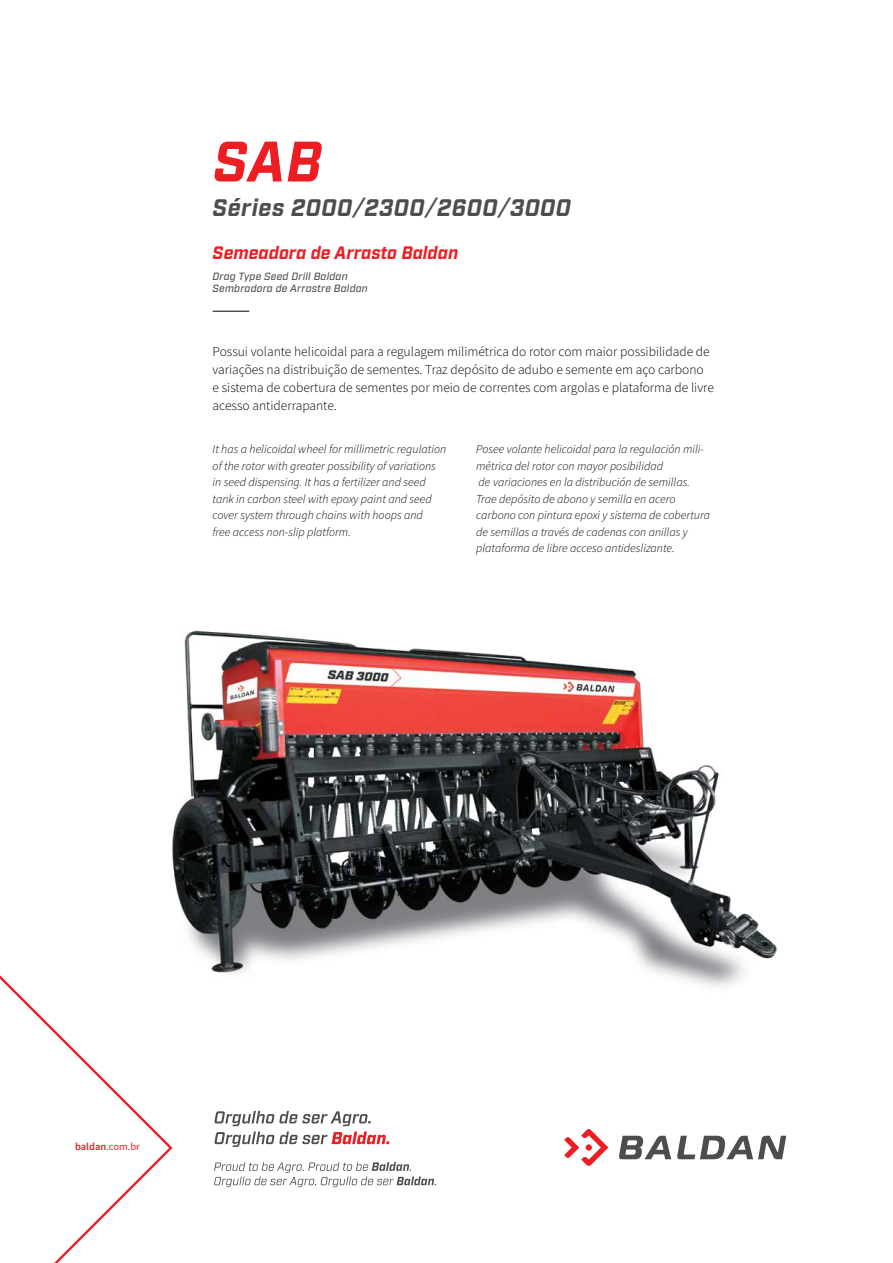
<style>
.page{position:relative;width:893px;height:1263px;background:#fff}
.page>*{position:absolute;margin:0;border:0;box-sizing:border-box;transform-origin:0 0}
.t1{font:italic 700 57px "Industry";color:#ed1d24}
.t2{font:italic 700 24px "Industry";letter-spacing:.02em;color:#4d4d4f}
.t3{font:italic 700 18px "Industry";color:#ed1d24}
.t4{font:300 13.5px/18px "Source Sans Pro";color:#000}
.t5{font:italic 300 12px/16.5px "Source Sans Pro";color:#000}
.t6{font:italic 500 10.5px/12.6px "Industry";letter-spacing:.02em;color:#4d4d4f}
.t7{font:10.5px "Source Sans Pro";color:#ed1d24}
.s1{font-weight:500}
.s2{font-weight:600}
</style>
<div class="page">
<svg style="left:564px;top:1129px;width:44px;height:37px"></svg>
<svg style="left:619px;top:1136px;width:167px;height:23px"></svg>
<svg style="left:0;top:975px;width:173px;height:288px"></svg>
<svg style="left:214px;top:1111px;width:175px;height:36px"></svg>
<svg style="left:214px;top:1162px;width:222px;height:25px"></svg>
<hr style="left:213px;top:311px;width:36px;height:1px;background:#000">
<img style="left:136px;top:630px;width:641px;height:371px">
<h1 class="t1" style="left:213px;top:128px;width:110px">SAB</h1>
<h2 class="t2" style="left:213px;top:193px;width:360px">Séries 2000<span class="s1">/</span>2300<span class="s1">/</span>2600<span class="s1">/</span>3000</h2>
<h3 class="t3" style="left:213px;top:242px;width:247px">Semeadora de Arrasto Baldan</h3>
<p class="t6" style="left:213px;top:270px;width:157px">Drag Type Seed Drill Baldan<br>Sembradora de Arrastre Baldan</p>
<p class="t4" style="left:213px;top:342px;width:503px">Possui volante helicoidal para a regulagem milimétrica do rotor com maior possibilidade de variações na distribuição de sementes. Traz depósito de adubo e semente em aço carbono<br>e sistema de cobertura de sementes por meio de correntes com argolas e plataforma de livre acesso antiderrapante.</p>
<p class="t5" style="left:213px;top:441px;width:235px">It has a helicoidal wheel for millimetric regulation of the rotor with greater possibility of variations in seed dispensing. It has a fertilizer and seed tank in carbon steel with epoxy paint and seed cover system through chains with hoops and<br>free access non-slip platform.</p>
<p class="t5" style="left:476px;top:441px;width:235px">Posee volante helicoidal para la regulación mili&shy;métrica del rotor con mayor posibilidad<br>de variaciones en la distribución de semillas.<br>Trae depósito de abono y semilla en acero carbono con pintura epoxi y sistema de cobertura de semillas a través de cadenas con anillas y plataforma de libre acceso antideslizante.</p>
<p class="t7" style="left:75px;top:1140px;width:66px"><span class="s2">baldan</span>.com.br</p>
</div>
